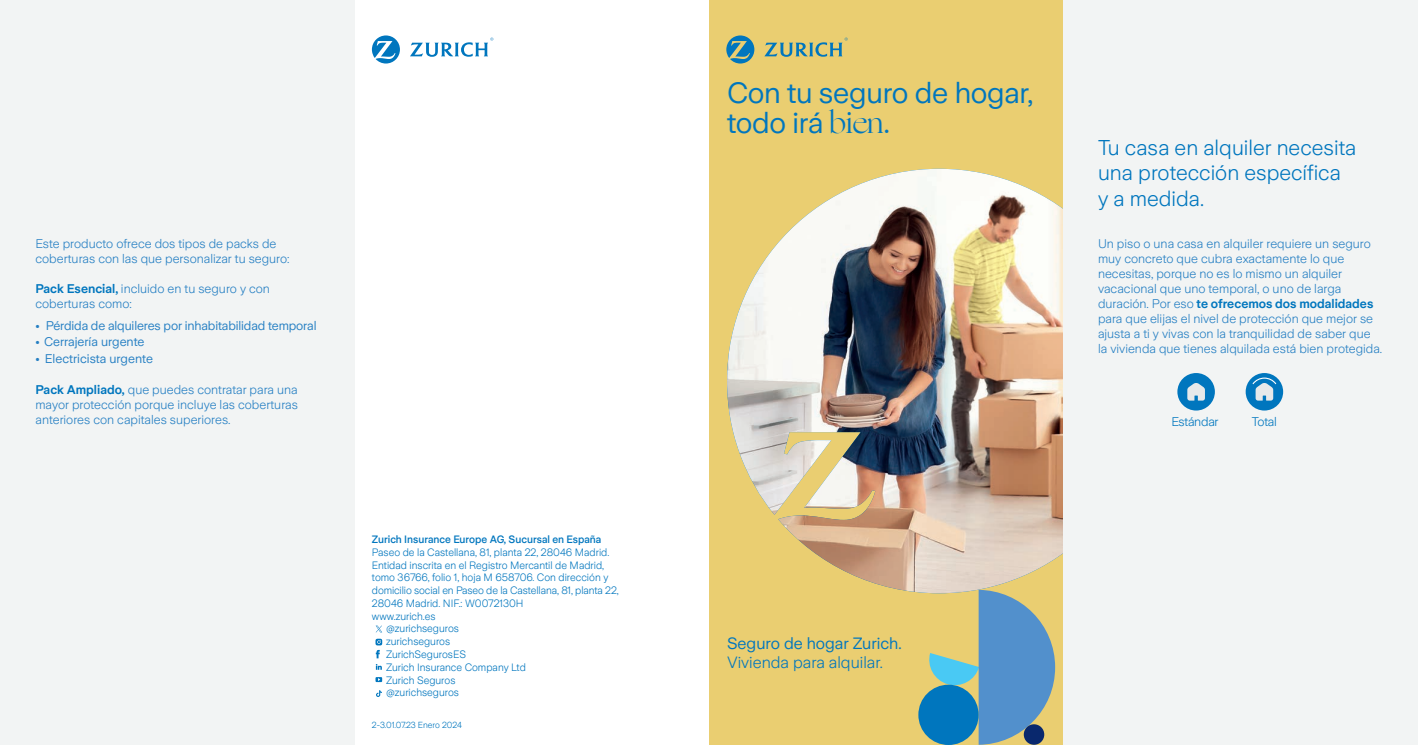
<style>
.page{position:relative;width:1418px;height:745px;background:#fff}
.page>*{position:absolute;margin:0;border:0;box-sizing:border-box;transform-origin:0 0}
.t1{font:29.12px "Zurich Sans";letter-spacing:-.01em;color:#0076be}
.t2{font:300 21.25px "Zurich Sans";color:#0076be}
.t3{font:300 16.25px "Zurich Sans";color:#0076be}
.t4{font:16.25px "Zurich Sans";color:#0076be}
.TITULO_CAJA_NEGRO{font:300 12.5px/15px "Zurich Sans";color:#257fc3}
.COBERTURA_NEGRO{font:12.5px "Zurich Sans";letter-spacing:-.01em;color:#257fc3}
.t5{font:300 12.5px "Zurich Sans";letter-spacing:-.02em;color:#0076be}
.t6{font:300 10.62px/12.8px "Zurich Sans";color:#0076be}
.t7{font:500 10.62px "Zurich Sans";color:#0076be}
.t8{font:300 8.75px "Zurich Sans";color:#0076be}
.s1{font-weight:600;color:#0076be}
.s2{font-weight:700;font-size:10px}
.s3{font-family:"Ogg"}
</style>
<div class="page">
<div style="left:709px;top:0;width:365px;height:744px;background:#eace71"></div>
<img style="left:727px;top:169px;width:336px;height:424px">
<svg style="left:372px;top:35px;width:28px;height:28px"></svg>
<svg style="left:410px;top:37px;width:83px;height:20px"></svg>
<svg style="left:726px;top:35px;width:28px;height:28px"></svg>
<svg style="left:764px;top:37px;width:83px;height:20px"></svg>
<svg style="left:926px;top:589px;width:129px;height:155px"></svg>
<div style="left:918px;top:684px;width:60px;height:60px;background:#0076be;border-radius:50%"></div>
<div style="left:1023px;top:723px;width:21px;height:21px;background:#09286d;border-radius:50%"></div>
<div style="left:1063px;top:0;width:354px;height:744px;background:#f2f4f4"></div>
<div style="left:1177px;top:373px;width:37px;height:37px;background:#0076be;border-radius:50%"></div>
<svg style="left:1187px;top:383px;width:17px;height:17px"></svg>
<div style="left:1245px;top:373px;width:38px;height:37px;background:#0076be;border-radius:50%"></div>
<svg style="left:1251px;top:377px;width:26px;height:23px"></svg>
<div style="left:0;top:0;width:355px;height:744px;background:#f2f4f4"></div>
<svg style="left:375px;top:677px;width:7px;height:4px"></svg>
<svg style="left:375px;top:625px;width:7px;height:7px"></svg>
<svg style="left:376px;top:690px;width:6px;height:6px"></svg>
<svg style="left:375px;top:638px;width:7px;height:31px"></svg>
<p class="TITULO_CAJA_NEGRO" style="left:35px;top:236px;width:256px">Este producto ofrece dos tipos de packs de coberturas con las que personalizar tu seguro:</p>
<p class="TITULO_CAJA_NEGRO" style="left:35px;top:281px;width:236px"><span class="s1">Pack Esencial,</span> incluido en tu seguro y con</p>
<p class="TITULO_CAJA_NEGRO" style="left:35px;top:296px;width:98px">coberturas como:</p>
<p class="COBERTURA_NEGRO" style="left:35px;top:318px;width:282px"><span class="s2">•</span> Pérdida de alquileres por inhabitabilidad temporal</p>
<p class="COBERTURA_NEGRO" style="left:35px;top:335px;width:111px"><span class="s2">•</span> Cerrajería urgente</p>
<p class="COBERTURA_NEGRO" style="left:35px;top:351px;width:119px"><span class="s2">•</span> Electricista urgente</p>
<p class="TITULO_CAJA_NEGRO" style="left:35px;top:382px;width:264px"><span class="s1">Pack Ampliado,</span> que puedes contratar para una</p>
<p class="TITULO_CAJA_NEGRO" style="left:35px;top:397px;width:264px">mayor protección porque incluye las coberturas</p>
<p class="TITULO_CAJA_NEGRO" style="left:35px;top:412px;width:197px">anteriores con capitales superiores.</p>
<p class="t7" style="left:372px;top:533px;width:231px">Zurich Insurance Europe AG, Sucursal en España</p>
<p class="t6" style="left:372px;top:545px;width:239px">Paseo de la Castellana, 81, planta 22, 28046 Madrid.</p>
<p class="t6" style="left:372px;top:558px;width:248px">Entidad inscrita en el Registro Mercantil de Madrid, tomo 36766, folio 1, hoja M 658706. Con dirección y domicilio social en Paseo de la Castellana, 81, planta 22, 28046 Madrid. NIF.: W0072130H</p>
<p class="t6" style="left:372px;top:609px;width:65px">www.zurich.es</p>
<p class="t6" style="left:386px;top:622px;width:74px">@zurichseguros</p>
<p class="t6" style="left:386px;top:635px;width:66px">zurichseguros</p>
<p class="t6" style="left:386px;top:647px;width:81px">ZurichSegurosES</p>
<p class="t6" style="left:386px;top:660px;width:141px">Zurich Insurance Company Ltd</p>
<p class="t6" style="left:386px;top:673px;width:71px">Zurich Seguros</p>
<p class="t6" style="left:386px;top:686px;width:74px">@zurichseguros</p>
<p class="t8" style="left:372px;top:719px;width:92px">2-3.01.07.23 Enero 2024</p>
<p class="t1" style="left:727px;top:77px;width:308px">Con tu seguro de hogar,</p>
<p class="t1" style="left:727px;top:107px;width:165px">todo irá <span class="s3">bien.</span></p>
<p class="t2" style="left:1097px;top:136px;width:260px">Tu casa en alquiler necesita</p>
<p class="t2" style="left:1097px;top:161px;width:244px">una protección específica</p>
<p class="t2" style="left:1097px;top:187px;width:108px">y a medida.</p>
<p class="TITULO_CAJA_NEGRO" style="left:1097px;top:236px;width:286px">Un piso o una casa en alquiler requiere un seguro muy concreto que cubra exactamente lo que necesitas, porque no es lo mismo un alquiler vacacional que uno temporal, o uno de larga duración. Por eso <span class="s1">te ofrecemos dos modalidades </span>para que elijas el nivel de protección que mejor se ajusta a ti y vivas con la tranquilidad de saber que la vivienda que tienes alquilada está bien protegida.</p>
<p class="t5" style="left:1171px;top:414px;width:49px">Estándar</p>
<p class="t5" style="left:1251px;top:414px;width:27px">Total</p>
<p class="t4" style="left:727px;top:634px;width:176px">Seguro de hogar Zurich.</p>
<p class="t3" style="left:727px;top:653px;width:157px">Vivienda para alquilar.</p>
</div>
